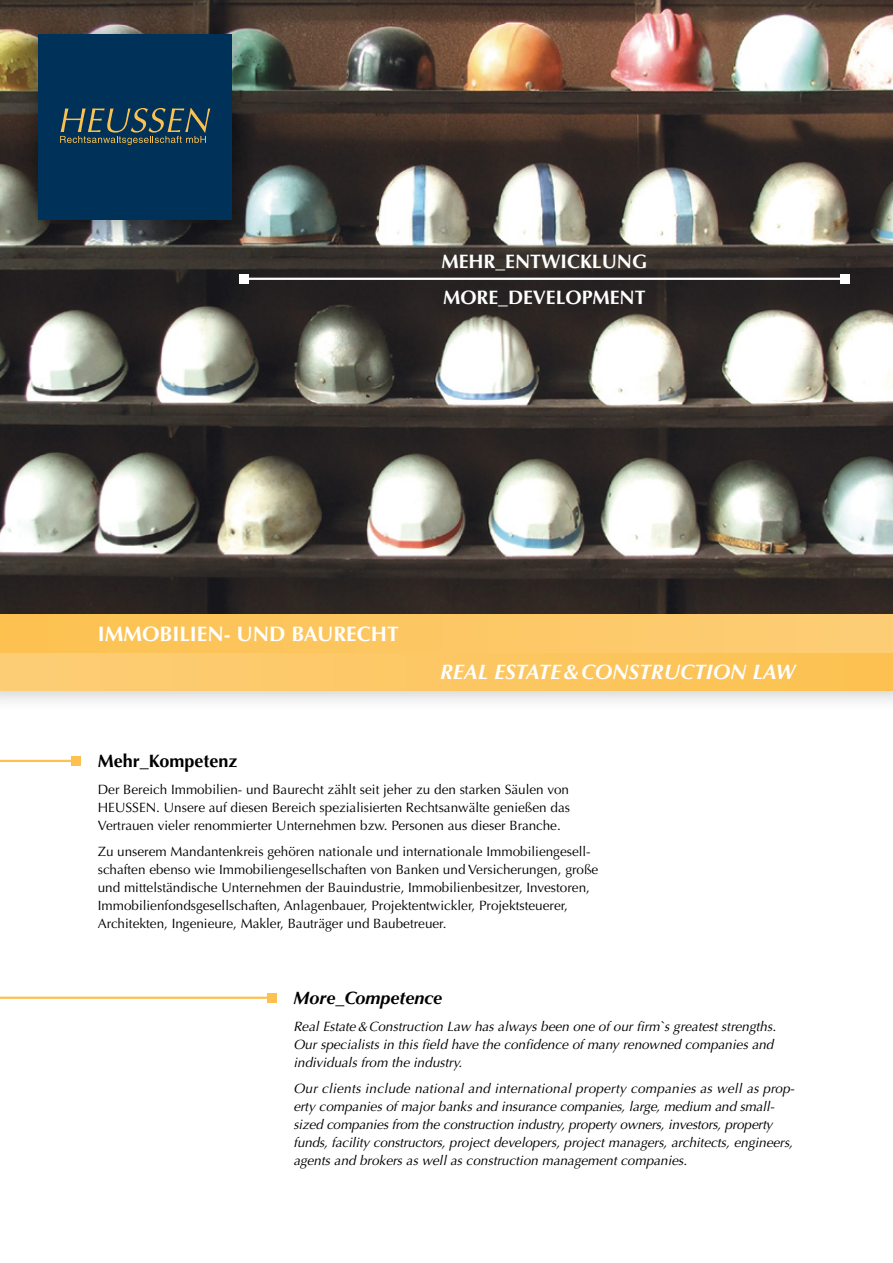
<style>
.page{position:relative;width:893px;height:1263px;background:#fff}
.page>*{position:absolute;margin:0;border:0;box-sizing:border-box;transform-origin:0 0}
.t1{font:italic 700 21px "Optima LT Std";color:#fff}
.t2{font:700 21px "Optima LT Std";color:#fff}
.t3{font:700 19.5px/36px "Optima LT Std";color:#fff}
.t4{font:italic 700 18px "Optima LT Std";color:#000}
.t5{font:700 18px "Optima LT Std";color:#000}
.t6{font:13.5px/18px "Optima";color:#000;text-align:justify}
.t7{font:italic 13.5px/18px "Optima";color:#000}
</style>
<div class="page">
<img style="left:0;top:0;width:893px;height:614px">
<div style="left:14px;top:10px;width:242px;height:233px;background:#000;opacity:.4"></div>
<div style="left:38px;top:34px;width:194px;height:185px;background:#003158"></div>
<svg style="left:60px;top:108px;width:150px;height:37px"></svg>
<hr style="left:244px;top:278px;width:600px;height:2px;background:#fff">
<div style="left:240px;top:274px;width:9px;height:9px;background:#fff"></div>
<div style="left:840px;top:274px;width:9px;height:9px;background:#fff"></div>
<hr style="left:0;top:760px;width:76px;height:2px;background:#fcc14f">
<div style="left:72px;top:756px;width:9px;height:9px;background:#fcc14f"></div>
<hr style="left:0;top:997px;width:272px;height:2px;background:#fcc14f">
<div style="left:267px;top:993px;width:9px;height:9px;background:#fcc14f"></div>
<div style="left:0;top:638px;width:893px;height:76px;background:#000;opacity:.2"></div>
<div style="left:0;top:652px;width:893px;height:39px;background:linear-gradient(to right,#fdce77,#fcc150)"></div>
<div style="left:0;top:614px;width:893px;height:38px;background:linear-gradient(to right,#fcc150,#fdcd77)"></div>
<h2 class="t3" style="left:441px;top:244px;width:207px">MEHR_ENTWICKLUNG<br>MORE_DEVELOPMENT</h2>
<h1 class="t2" style="left:98px;top:622px;width:302px">IMMOBILIEN- UND BAURECHT</h1>
<h1 class="t1" style="left:440px;top:660px;width:357px">REAL ESTATE&amp;CONSTRUCTION LAW</h1>
<h3 class="t5" style="left:98px;top:751px;width:141px">Mehr_Kompetenz</h3>
<p class="t6" style="left:98px;top:780px;width:474px">Der Bereich Immobilien- und Baurecht zählt seit jeher zu den starken Säulen von HEUSSEN. Unsere auf diesen Bereich spezialisierten Rechtsanwälte genießen das Vertrauen vieler renommierter Unternehmen bzw. Personen aus dieser Branche.</p>
<p class="t6" style="left:98px;top:843px;width:502px;text-align:left">Zu unserem Mandantenkreis gehören nationale und internationale Immobiliengesell&shy;schaften ebenso wie Immobiliengesellschaften von Banken und Versicherungen, große und mittelständische Unternehmen der Bauindustrie, Immobilienbesitzer, Investoren, Immobilienfondsgesellschaften, Anlagenbauer, Projektentwickler, Projektsteuerer, Architekten, Ingenieure, Makler, Bauträger und Baubetreuer.</p>
<h3 class="t4" style="left:293px;top:987px;width:150px">More_Competence</h3>
<p class="t7" style="left:293px;top:1017px;width:484px">Real Estate&amp;Construction Law has always been one of our firm`s greatest strengths.<br>Our specialists in this field have the confidence of many renowned companies and individuals from the industry.</p>
<p class="t7" style="left:293px;top:1080px;width:503px">Our clients include national and international property companies as well as prop&shy;erty companies of major banks and insurance companies, large, medium and small&shy;sized companies from the construction industry, property owners, investors, property funds, facility constructors, project developers, project managers, architects, engineers, agents and brokers as well as construction management companies.</p>
</div>
